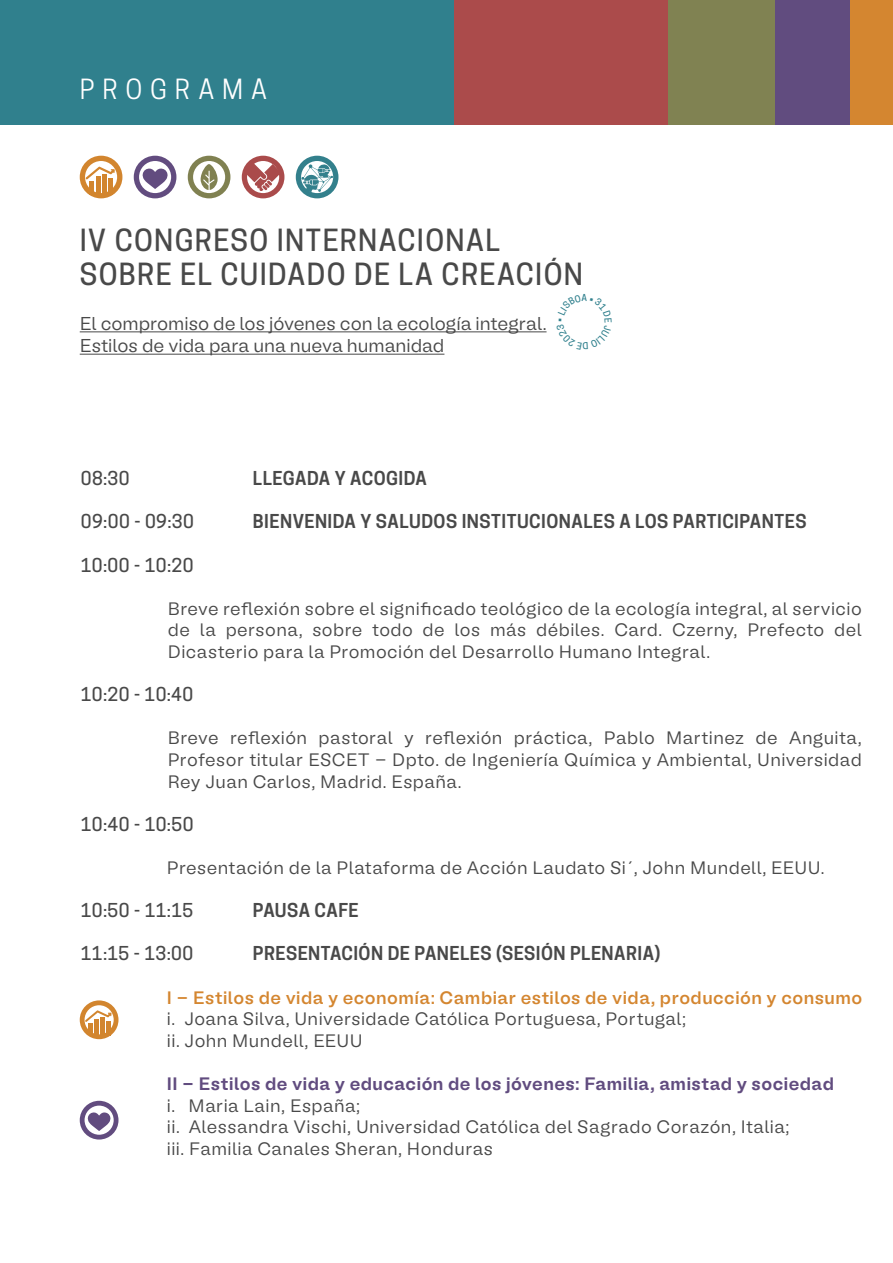
<style>
.page{position:relative;width:893px;height:1263px;background:#fff}
.page>*{position:absolute;margin:0;border:0;box-sizing:border-box;transform-origin:0 0}
.t1{font:500 28.65px/34.3px "Tonnelier";letter-spacing:.045em;color:#494949}
.t2{font:26.1px "Tonnelier";letter-spacing:.3em;color:#fff}
.t3{font:18.6px/22.4px "BL Melody";color:#494949}
.t4{font:18px/21.6px "BL Melody";letter-spacing:.025em;color:#494949;text-align:justify}
.t5{font:600 18px "Tonnelier";letter-spacing:.025em;color:#494949}
.t6{font:500 18px "Tonnelier";letter-spacing:.02em;color:#494949}
.t7{font:500 18px "BL Melody";letter-spacing:.025em;color:#d48630}
.t8{font:600 18px "BL Melody";letter-spacing:.03em;color:#614c7f}
.t9{font:500 9px "Tonnelier";color:#30808d}
</style>
<div class="page">
<div style="left:439px;top:0;width:454px;height:124px;background:#d48630"></div>
<div style="left:396px;top:0;width:454px;height:124px;background:#614c7f"></div>
<div style="left:321px;top:0;width:454px;height:124px;background:#808252"></div>
<div style="left:214px;top:0;width:454px;height:124px;background:#ab4b4b"></div>
<div style="left:0;top:0;width:454px;height:124px;background:#30808d"></div>
<hr style="left:80px;top:331px;width:467px;height:1px;background:#494949">
<hr style="left:80px;top:354px;width:364px;height:1px;background:#494949">
<svg style="left:134px;top:156px;width:42px;height:42px"></svg>
<svg style="left:242px;top:156px;width:42px;height:42px"></svg>
<svg style="left:188px;top:156px;width:42px;height:42px"></svg>
<svg style="left:80px;top:156px;width:42px;height:42px"></svg>
<svg style="left:296px;top:156px;width:42px;height:42px"></svg>
<svg style="left:80px;top:1101px;width:38px;height:38px"></svg>
<svg style="left:80px;top:1000px;width:38px;height:39px"></svg>
<h2 class="t2" style="left:80px;top:74px;width:189px">PROGRAMA</h2>
<h1 class="t1" style="left:80px;top:223px;width:505px">IV CONGRESO INTERNACIONAL<br>SOBRE EL CUIDADO DE LA CREACIÓN</h1>
<p class="t3" style="left:80px;top:312px;width:468px">El compromiso de los jóvenes con la ecología integral.<br>Estilos de vida para una nueva humanidad</p>
<p class="t9" style="left:581px;top:292px;width:7px">A</p>
<p class="t6" style="left:81px;top:468px;width:50px">08:30</p>
<p class="t5" style="left:253px;top:468px;width:175px">LLEGADA Y ACOGIDA</p>
<p class="t6" style="left:81px;top:511px;width:115px">09:00 - 09:30</p>
<p class="t5" style="left:253px;top:511px;width:555px">BIENVENIDA Y SALUDOS INSTITUCIONALES A LOS PARTICIPANTES</p>
<p class="t6" style="left:81px;top:554px;width:114px">10:00 - 10:20</p>
<p class="t4" style="left:168px;top:598px;width:695px">Breve reflexión sobre el significado teológico de la ecología integral, al servicio de la persona, sobre todo de los más débiles. Card. Czerny, Prefecto del Dicasterio para la Promoción del Desarrollo Humano Integral.</p>
<p class="t6" style="left:81px;top:684px;width:114px">10:20 - 10:40</p>
<p class="t4" style="left:168px;top:728px;width:695px">Breve reflexión pastoral y reflexión práctica, Pablo Martinez de Anguita, Profesor titular ESCET - Dpto. de Ingeniería Química y Ambiental, Universidad Rey Juan Carlos, Madrid. España.</p>
<p class="t6" style="left:81px;top:813px;width:114px">10:40 - 10:50</p>
<p class="t4" style="left:167px;top:857px;width:659px">Presentación de la Plataforma de Acción Laudato Si´, John Mundell, EEUU.</p>
<p class="t6" style="left:81px;top:900px;width:114px">10:50 - 11:15</p>
<p class="t5" style="left:253px;top:900px;width:107px">PAUSA CAFE</p>
<p class="t6" style="left:81px;top:943px;width:114px">11:15 - 13:00</p>
<p class="t5" style="left:253px;top:943px;width:409px">PRESENTACIÓN DE PANELES (SESIÓN PLENARIA)</p>
<p class="t7" style="left:167px;top:986px;width:697px">I - Estilos de vida y economía: Cambiar estilos de vida, producción y consumo</p>
<p class="t4" style="left:167px;top:1008px;width:521px">i. Joana Silva, Universidade Católica Portuguesa, Portugal; ii. John Mundell, EEUU</p>
<p class="t8" style="left:167px;top:1073px;width:669px">II - Estilos de vida y educación de los jóvenes: Familia, amistad y sociedad</p>
<p class="t4" style="left:167px;top:1095px;width:624px;text-align:left">i. Maria Lain, España;<br>ii. Alessandra Vischi, Universidad Católica del Sagrado Corazón, Italia; iii. Familia Canales Sheran, Honduras</p>
</div>
